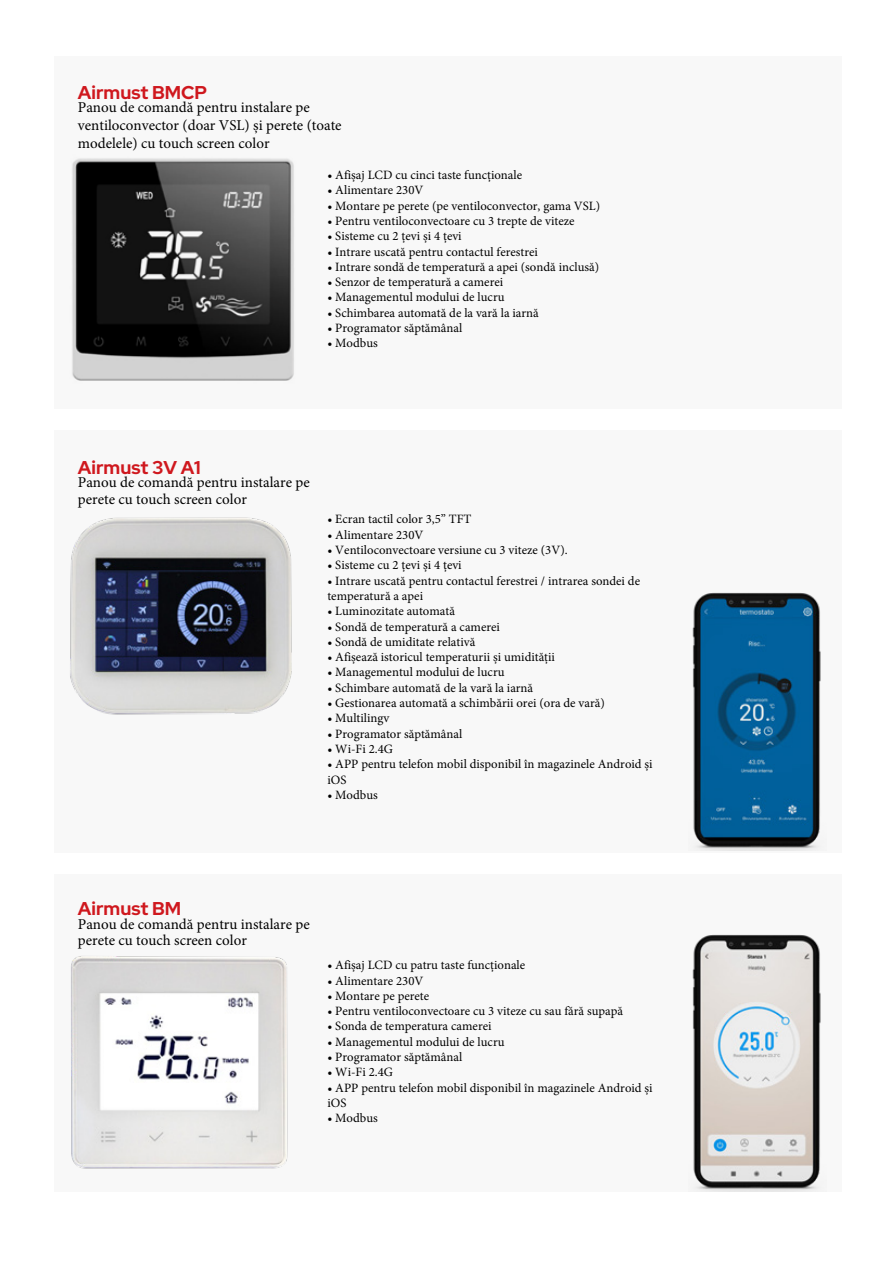
<style>
.page{position:relative;width:893px;height:1263px;background:#fff}
.page>*{position:absolute;margin:0;border:0;box-sizing:border-box;transform-origin:0 0}
.t1{font:700 18.45px "Red Hat Display";color:#cf181e}
.t2{font:15px/18px "Minion Pro";color:#000}
.t3{font:12.75px/15.3px "Minion Pro";color:#000}
</style>
<div class="page">
<div style="left:54px;top:56px;width:788px;height:353px;background:#f8f8f8"></div>
<div style="left:54px;top:431px;width:788px;height:422px;background:#f8f8f8"></div>
<div style="left:54px;top:874px;width:788px;height:317px;background:#f8f8f8"></div>
<img style="left:72px;top:158px;width:222px;height:223px">
<img style="left:70px;top:517px;width:222px;height:198px">
<img style="left:71px;top:956px;width:217px;height:213px">
<img style="left:692px;top:592px;width:129px;height:258px">
<img style="left:688px;top:934px;width:139px;height:258px">
<h1 class="t1" style="left:78px;top:80px;width:131px">Airmust BMCP</h1>
<p class="t2" style="left:78px;top:98px;width:265px">Panou de comandă pentru instalare pe ventiloconvector (doar VSL) și perete (toate modelele) cu touch screen color</p>
<p class="t3" style="left:327px;top:167px;width:196px">• Afișaj LCD cu cinci taste funcționale</p>
<p class="t3" style="left:327px;top:183px;width:98px">• Alimentare 230V</p>
<p class="t3" style="left:327px;top:198px;width:274px">• Montare pe perete (pe ventiloconvector, gama VSL)</p>
<p class="t3" style="left:327px;top:213px;width:249px">• Pentru ventiloconvectoare cu 3 trepte de viteze</p>
<p class="t3" style="left:327px;top:229px;width:136px">• Sisteme cu 2 țevi și 4 țevi</p>
<p class="t3" style="left:327px;top:244px;width:212px">• Intrare uscată pentru contactul ferestrei</p>
<p class="t3" style="left:327px;top:259px;width:273px">• Intrare sondă de temperatură a apei (sondă inclusă)</p>
<p class="t3" style="left:327px;top:274px;width:177px">• Senzor de temperatură a camerei</p>
<p class="t3" style="left:327px;top:290px;width:179px">• Managementul modului de lucru</p>
<p class="t3" style="left:327px;top:305px;width:213px">• Schimbarea automată de la vară la iarnă</p>
<p class="t3" style="left:327px;top:320px;width:136px">• Programator săptămânal</p>
<p class="t3" style="left:327px;top:336px;width:52px">• Modbus</p>
<h1 class="t1" style="left:78px;top:455px;width:124px">Airmust 3V A1</h1>
<p class="t2" style="left:78px;top:475px;width:233px;line-height:16.2px">Panou de comandă pentru instalare pe perete cu touch screen color</p>
<p class="t3" style="left:327px;top:512px;width:145px">• Ecran tactil color 3,5” TFT</p>
<p class="t3" style="left:327px;top:527px;width:98px">• Alimentare 230V</p>
<p class="t3" style="left:327px;top:542px;width:242px">• Ventiloconvectoare versiune cu 3 viteze (3V).</p>
<p class="t3" style="left:327px;top:558px;width:136px">• Sisteme cu 2 țevi și 4 țevi</p>
<p class="t3" style="left:327px;top:573px;width:314px">• Intrare uscată pentru contactul ferestrei / intrarea sondei de temperatură a apei</p>
<p class="t3" style="left:327px;top:604px;width:129px">• Luminozitate automată</p>
<p class="t3" style="left:327px;top:619px;width:174px">• Sondă de temperatură a camerei</p>
<p class="t3" style="left:327px;top:634px;width:149px">• Sondă de umiditate relativă</p>
<p class="t3" style="left:327px;top:649px;width:229px">• Afișează istoricul temperaturii și umidității</p>
<p class="t3" style="left:327px;top:665px;width:179px">• Managementul modului de lucru</p>
<p class="t3" style="left:327px;top:680px;width:207px">• Schimbare automată de la vară la iarnă</p>
<p class="t3" style="left:327px;top:695px;width:279px">• Gestionarea automată a schimbării orei (ora de vară)</p>
<p class="t3" style="left:327px;top:711px;width:64px">• Multilingv</p>
<p class="t3" style="left:327px;top:726px;width:136px">• Programator săptămânal</p>
<p class="t3" style="left:327px;top:741px;width:67px">• Wi-Fi 2.4G</p>
<p class="t3" style="left:327px;top:757px;width:327px">• APP pentru telefon mobil disponibil în magazinele Android și iOS</p>
<p class="t3" style="left:327px;top:787px;width:52px">• Modbus</p>
<h1 class="t1" style="left:78px;top:897px;width:105px">Airmust BM</h1>
<p class="t2" style="left:78px;top:916px;width:233px;line-height:16.2px">Panou de comandă pentru instalare pe perete cu touch screen color</p>
<p class="t3" style="left:327px;top:957px;width:199px">• Afișaj LCD cu patru taste funcționale</p>
<p class="t3" style="left:327px;top:973px;width:98px">• Alimentare 230V</p>
<p class="t3" style="left:327px;top:988px;width:103px">• Montare pe perete</p>
<p class="t3" style="left:327px;top:1003px;width:297px">• Pentru ventiloconvectoare cu 3 viteze cu sau fără supapă</p>
<p class="t3" style="left:327px;top:1019px;width:166px">• Sonda de temperatura camerei</p>
<p class="t3" style="left:327px;top:1034px;width:179px">• Managementul modului de lucru</p>
<p class="t3" style="left:327px;top:1049px;width:136px">• Programator săptămânal</p>
<p class="t3" style="left:327px;top:1065px;width:67px">• Wi-Fi 2.4G</p>
<p class="t3" style="left:327px;top:1080px;width:327px">• APP pentru telefon mobil disponibil în magazinele Android și iOS</p>
<p class="t3" style="left:327px;top:1110px;width:52px">• Modbus</p>
</div>
